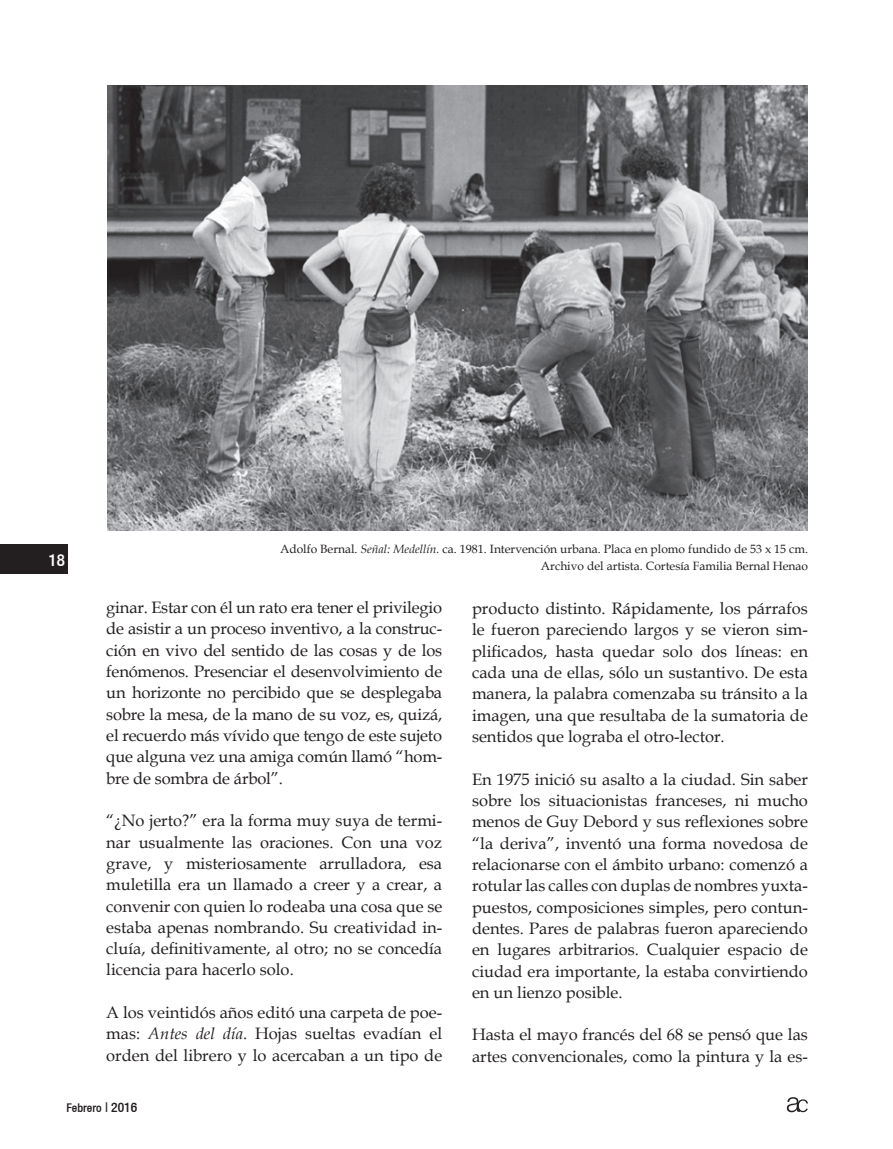
<style>
.page{position:relative;width:893px;height:1149px;background:#fff}
.page>*{position:absolute;margin:0;border:0;box-sizing:border-box;transform-origin:0 0}
.t1{font:500 condensed 16.95px "Helvetica 67";color:#fff}
.t2{font:16.5px/21.3px "Book Antiqua";color:#231f20;text-align:justify}
.t3{font:12px/16.5px "Book Antiqua";color:#231f20;text-align:right}
.t4{font:500 condensed 12px "Helvetica 67";color:#231f20}
.s1{font-style:italic}
.s2{font-size:13.5px}
</style>
<div class="page">
<div style="left:0;top:544px;width:68px;height:29px;background:#231f20"></div>
<svg style="left:787px;top:1097px;width:21px;height:14px"></svg>
<img style="left:107px;top:85px;width:701px;height:445px">
<p class="t1" style="left:49px;top:549px;width:18px">18</p>
<p class="t3" style="left:280px;top:540px;width:530px">Adolfo Bernal. <span class="s1">Señal: Medellín.</span> ca. 1981. Intervención urbana. Placa en plomo fundido de 53 x 15 cm.<br>Archivo del artista. Cortesía Familia Bernal Henao</p>
<p class="t2" style="left:106px;top:596px;width:337px">ginar. Estar con él un rato era tener el privilegio de asistir a un proceso inventivo, a la construc&shy;ción en vivo del sentido de las cosas y de los fenómenos. Presenciar el desenvolvimiento de un horizonte no percibido que se desplegaba sobre la mesa, de la mano de su voz, es, quizá, el recuerdo más vívido que tengo de este sujeto que alguna vez una amiga común llamó “hom&shy;bre de sombra de árbol”.</p>
<p class="t2" style="left:106px;top:809px;width:337px">“¿No jerto?” era la forma muy suya de termi&shy;nar usualmente las oraciones. Con una voz grave, y misteriosamente arrulladora, esa muletilla era un llamado a creer y a crear, a convenir con quien lo rodeaba una cosa que se estaba apenas nombrando. Su creatividad in&shy;cluía, definitivamente, al otro; no se concedía licencia para hacerlo solo.</p>
<p class="t2" style="left:106px;top:1001px;width:337px">A los veintidós años editó una carpeta de poe&shy;mas: <span class="s1">Antes del día</span>. Hojas sueltas evadían el orden del librero y lo acercaban a un tipo de</p>
<p class="t2" style="left:472px;top:597px;width:337px">producto distinto. Rápidamente, los párrafos le fueron pareciendo largos y se vieron sim&shy;plificados, hasta quedar solo dos líneas: en cada una de ellas, sólo un sustantivo. De esta manera, la palabra comenzaba su tránsito a la imagen, una que resultaba de la sumatoria de sentidos que lograba el otro-lector.</p>
<p class="t2" style="left:472px;top:767px;width:337px">En 1975 inició su asalto a la ciudad. Sin saber sobre los situacionistas franceses, ni mucho menos de Guy Debord y sus reflexiones sobre “la deriva”, inventó una forma novedosa de relacionarse con el ámbito urbano: comenzó a rotular las calles con duplas de nombres yuxta&shy;puestos, composiciones simples, pero contun&shy;dentes. Pares de palabras fueron apareciendo en lugares arbitrarios. Cualquier espacio de ciudad era importante, la estaba convirtiendo en un lienzo posible.</p>
<p class="t2" style="left:472px;top:1023px;width:337px">Hasta el mayo francés del 68 se pensó que las artes convencionales, como la pintura y la es-</p>
<p class="t4" style="left:66px;top:1100px;width:72px">Febrero <span class="s2">| 2016</span></p>
</div>
